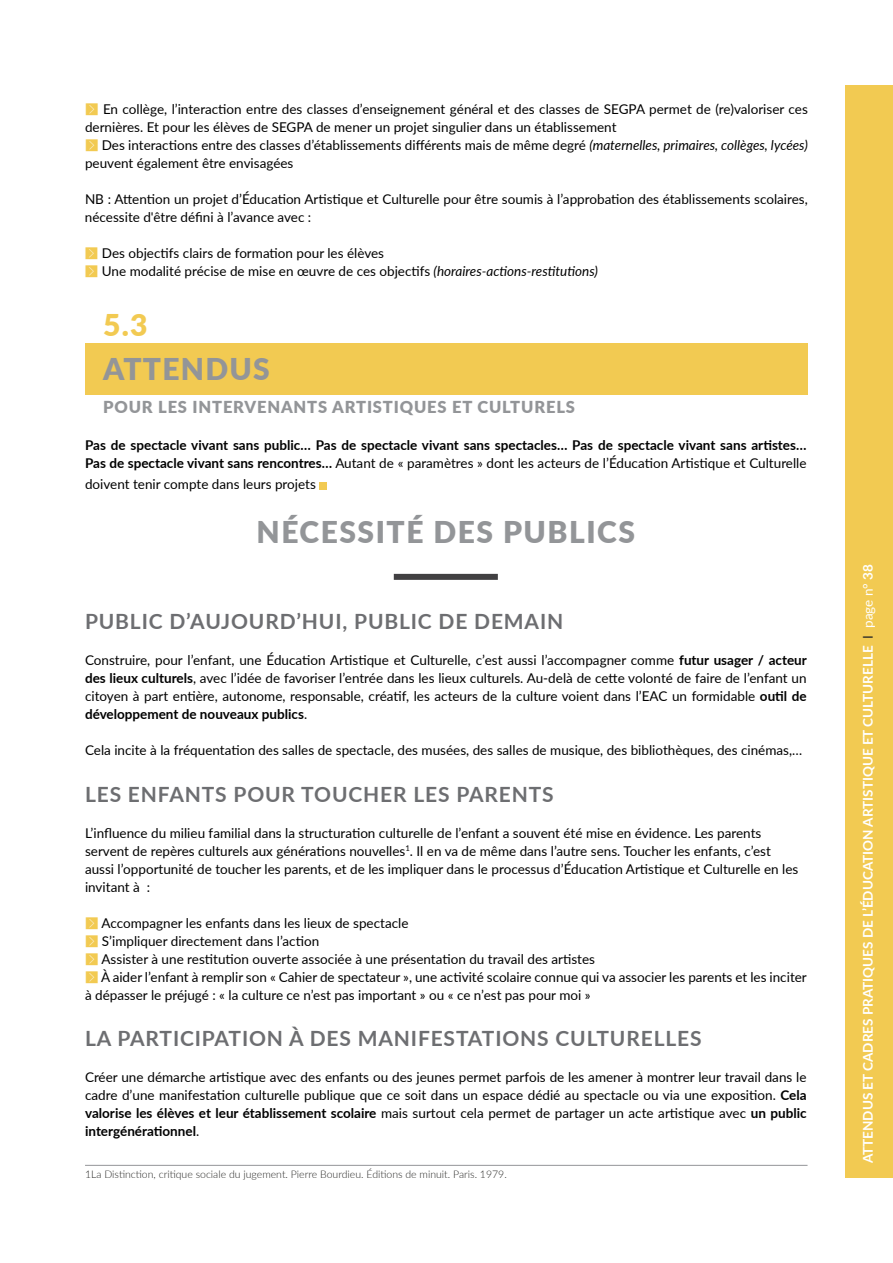
<style>
.page{position:relative;width:893px;height:1263px;background:#fff}
.page>*{position:absolute;margin:0;border:0;box-sizing:border-box;transform-origin:0 0}
.t1{font:900 30px "Lato";letter-spacing:.05em;color:#939598}
.t2{font:900 30px "Lato";color:#f2ca52}
.t3{font:700 21px "Lato";letter-spacing:.04em;color:#6d6e71}
.t4{font:900 16.5px "Lato";letter-spacing:.05em;color:#939598}
.t5{font:13.5px/18px "Lato";color:#000}
.t6{font:700 13.5px/18px "Lato";color:#000}
.t7{font:700 13.5px "Lato";color:#fff}
.t8{font:300 10.5px "Lato";color:#292927}
.s1{font-style:italic}
.s2{font-weight:400}
.s3{font-weight:700}
.s4{font-weight:400;color:#292927}
</style>
<div class="page">
<div style="left:845px;top:85px;width:48px;height:1093px;background:#f2ca52"></div>
<div style="left:85px;top:343px;width:723px;height:51px;background:#f2ca52"></div>
<div style="left:319px;top:482px;width:7px;height:7px;background:#f2ca52"></div>
<div style="left:394px;top:574px;width:104px;height:6px;background:#414042"></div>
<hr style="left:85px;top:1165px;width:722px;height:1px;background:#939598">
<p class="t5" style="left:85px;top:99px;width:724px;text-indent:18px">En collège, l’interaction entre des classes d’enseignement général et des classes de SEGPA permet de (re)valoriser ces dernières. Et pour les élèves de SEGPA de mener un projet singulier dans un établissement</p>
<p class="t5" style="left:85px;top:135px;width:724px;text-indent:17px">Des interactions entre des classes d’établissements différents mais de même degré <span class="s1">(maternelles, primaires, collèges, lycées) </span>peuvent également être envisagées</p>
<p class="t5" style="left:85px;top:189px;width:724px">NB : Attention un projet d’Éducation Artistique et Culturelle pour être soumis à l’approbation des établissements scolaires, nécessite d'être défini à l’avance avec :</p>
<p class="t5" style="left:102px;top:243px;width:497px">Des objectifs clairs de formation pour les élèves<br>Une modalité précise de mise en œuvre de ces objectifs <span class="s1">(horaires-actions-restitutions)</span></p>
<h1 class="t2" style="left:103px;top:302px;width:46px">5.3</h1>
<h1 class="t1" style="left:103px;top:347px;width:168px">ATTENDUS</h1>
<p class="t4" style="left:103px;top:395px;width:473px">POUR LES INTERVENANTS ARTISTIQUES ET CULTURELS</p>
<p class="t6" style="left:85px;top:436px;width:723px">Pas de spectacle vivant sans public… Pas de spectacle vivant sans spectacles… Pas de spectacle vivant sans artistes…<br>Pas de spectacle vivant sans rencontres… <span class="s2">Autant de « paramètres » dont les acteurs de l’Éducation Artistique et Culturelle</span></p>
<p class="t5" style="left:85px;top:475px;width:232px">doivent tenir compte dans leurs projets</p>
<h1 class="t1" style="left:257px;top:510px;width:380px">NÉCESSITÉ DES PUBLICS</h1>
<h2 class="t3" style="left:85px;top:606px;width:480px">PUBLIC D’AUJOURD’HUI, PUBLIC DE DEMAI N</h2>
<p class="t5" style="left:85px;top:651px;width:723px;text-align:justify">Construire, pour l’enfant, une Éducation Artistique et Culturelle, c’est aussi l’accompagner comme <span class="s3">futur usager / acteur des lieux culturels</span>, avec l’idée de favoriser l’entrée dans les lieux culturels. Au-delà de cette volonté de faire de l’enfant un citoyen à part entière, autonome, responsable, créatif, les acteurs de la culture voient dans l’EAC un formidable <span class="s3">outil de développement de nouveaux publics</span>.</p>
<p class="t5" style="left:85px;top:741px;width:719px">Cela incite à la fréquentation des salles de spectacle, des musées, des salles de musique, des bibliothèques, des cinémas,…</p>
<h2 class="t3" style="left:85px;top:779px;width:470px">LES ENFANTS POUR TOUCHER LES PARENTS</h2>
<p class="t5" style="left:85px;top:823px;width:715px">L’influence du milieu familial dans la structuration culturelle de l’enfant a souvent été mise en évidence. Les parents servent de repères culturels aux générations nouvelles<sup>1</sup>. Il en va de même dans l’autre sens. Toucher les enfants, c’est aussi l’opportunité de toucher les parents, et de les impliquer dans le processus d’Éducation Artistique et Culturelle en les invitant à :</p>
<p class="t5" style="left:102px;top:913px;width:308px">Accompagner les enfants dans les lieux de spectacle</p>
<p class="t5" style="left:102px;top:931px;width:219px">S’impliquer directement dans l’action</p>
<p class="t5" style="left:102px;top:949px;width:495px">Assister à une restitution ouverte associée à une présentation du travail des artistes</p>
<p class="t5" style="left:101px;top:967px;width:707px">À aider l’enfant à remplir son « Cahier de spectateur », une activité scolaire connue qui va associer les parents et les inciter</p>
<p class="t5" style="left:85px;top:985px;width:507px">à dépasser le préjugé : « la culture ce n’est pas important » ou « ce n’est pas pour moi »</p>
<h2 class="t3" style="left:85px;top:1023px;width:618px">LA PARTICI PATION À DES MANI FESTATIO NS CULTURELLES</h2>
<p class="t5" style="left:85px;top:1068px;width:723px;text-align:justify">Créer une démarche artistique avec des enfants ou des jeunes permet parfois de les amener à montrer leur travail dans le cadre d’une manifestation culturelle publique que ce soit dans un espace dédié au spectacle ou via une exposition. <span class="s3">Cela valorise les élèves et leur établissement scolaire</span> mais surtout cela permet de partager un acte artistique avec <span class="s3">un public intergénérationnel</span>.</p>
<p class="t8" style="left:85px;top:1167px;width:423px">1La Distinction, critique sociale du jugement. Pierre Bourdieu. Éditions de minuit. Paris. 1979.</p>
<p class="t7" style="left:858px;top:1163px;width:601px;rotate:-90deg">ATTENDUS ET CADRES PRATIQUES DE L’éDUCATION ARTISTIQUE ET CULTURELLE <span class="s4">I</span> <span class="s2">page n°</span> 38</p>
</div>
